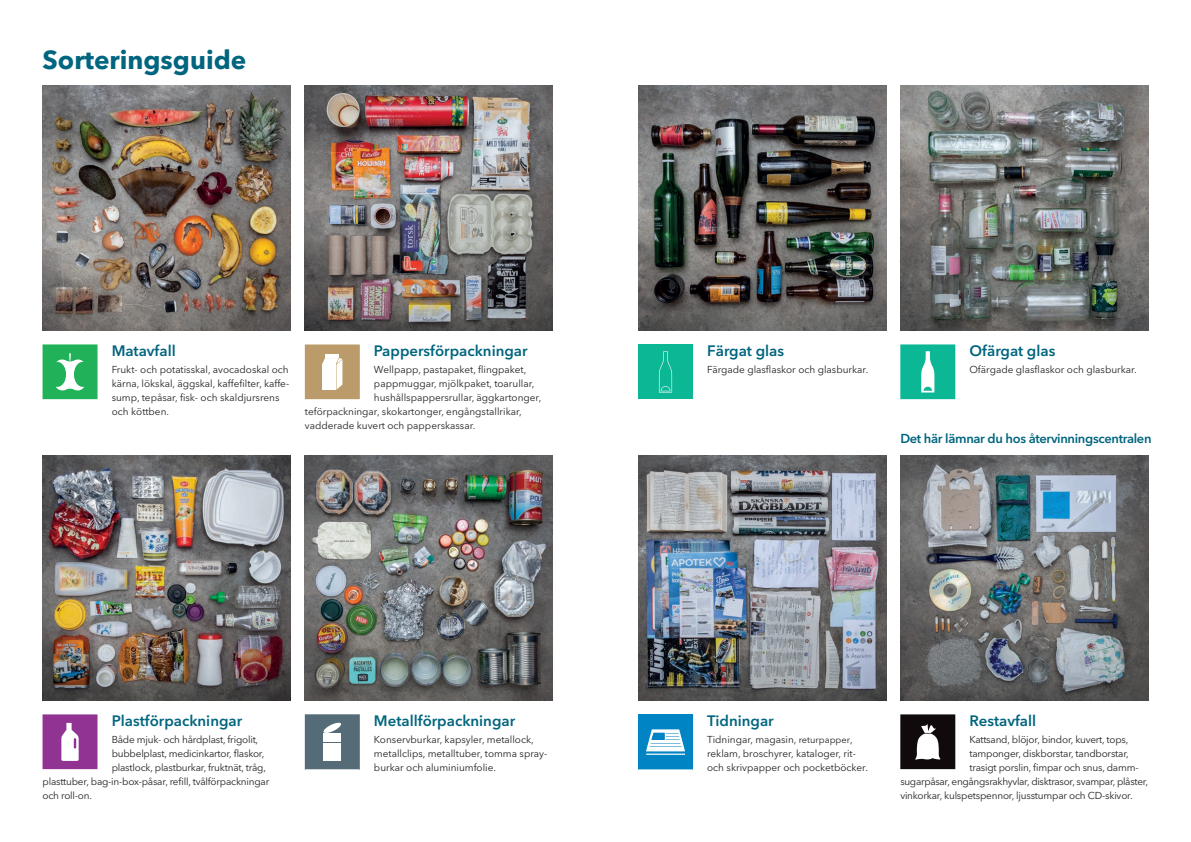
<style>
.page{position:relative;width:1191px;height:842px;background:#fff}
.page>*{position:absolute;margin:0;border:0;box-sizing:border-box;transform-origin:0 0}
.t1{font:700 26px "Avenir Next LT Pro";color:#00657e}
.t2{font:600 15px "Avenir Next LT Pro";color:#00657e}
.t3{font:600 12.9px "Avenir Next LT Pro";letter-spacing:-.025em;color:#00657e}
.t4{font:10px/14px "Avenir Next LT Pro";color:#231f20}
.t5{font:10px "Avenir Next LT Pro";letter-spacing:-.02em;color:#231f20}
.t6{font:10px "Avenir Next LT Pro";letter-spacing:-.03em;color:#231f20}
.s1{font-size:9.3px}
</style>
<div class="page">
<img style="left:305px;top:85px;width:248px;height:245px">
<img style="left:43px;top:85px;width:248px;height:245px">
<img style="left:305px;top:455px;width:248px;height:245px">
<svg style="left:305px;top:344px;width:55px;height:55px"></svg>
<svg style="left:43px;top:344px;width:54px;height:55px;background:#41bd71"></svg>
<img style="left:43px;top:455px;width:248px;height:245px">
<img style="left:638px;top:85px;width:248px;height:245px">
<img style="left:638px;top:455px;width:248px;height:245px">
<img style="left:900px;top:85px;width:248px;height:245px">
<img style="left:900px;top:455px;width:248px;height:245px">
<svg style="left:43px;top:714px;width:54px;height:55px"></svg>
<svg style="left:305px;top:714px;width:55px;height:55px"></svg>
<svg style="left:900px;top:344px;width:55px;height:55px;background:#2ec1a4"></svg>
<div style="left:638px;top:344px;width:55px;height:55px;background:#0cb795"></div>
<svg style="left:659px;top:351px;width:13px;height:41px"></svg>
<svg style="left:638px;top:714px;width:55px;height:55px"></svg>
<svg style="left:900px;top:714px;width:55px;height:55px"></svg>
<h1 class="t1" style="left:43px;top:44px;width:205px">Sorteringsguide</h1>
<h2 class="t2" style="left:112px;top:341px;width:66px">Matavfall</h2>
<p class="t4" style="left:112px;top:362px;width:179px">Frukt- och potatisskal, avocadoskal och kärna, lökskal, äggskal, kaffefilter, kaffe&shy;sump, tepåsar, fisk- och skaldjursrens och köttben.</p>
<h2 class="t2" style="left:374px;top:341px;width:155px">Pappersförpackningar</h2>
<p class="t4" style="left:374px;top:362px;width:154px">Wellpapp, pastapaket, flingpaket,</p>
<p class="t4" style="left:374px;top:376px;width:162px">pappmuggar, mjölkpaket, toarullar,</p>
<p class="t4" style="left:374px;top:390px;width:169px">hushållspappersrullar, äggkartonger,</p>
<p class="t4" style="left:305px;top:404px;width:218px">teförpackningar, skokartonger, engångstallrikar,</p>
<p class="t4" style="left:305px;top:418px;width:172px">vadderade kuvert och papperskassar.</p>
<h2 class="t2" style="left:112px;top:711px;width:132px">Plastförpackningar</h2>
<p class="t5" style="left:112px;top:733px;width:148px">Både mjuk- och hårdplast, frigolit,</p>
<p class="t5" style="left:112px;top:747px;width:154px">bubbel plast, medicinkartor, flaskor,</p>
<p class="t5" style="left:112px;top:761px;width:156px">plastlock, plastburkar, fruktnät, tråg,</p>
<p class="t5" style="left:43px;top:775px;width:228px">plasttuber, bag-in-box-påsar, refill, tvålförpackningar</p>
<p class="t5" style="left:43px;top:789px;width:51px">och roll-on.</p>
<h2 class="t2" style="left:374px;top:711px;width:143px">Metallförpackningar</h2>
<p class="t4" style="left:374px;top:732px;width:175px">Konservburkar, kapsyler, metallock, metallclips, metalltuber, tomma spray&shy;burkar och aluminiumfolie.</p>
<h2 class="t2" style="left:707px;top:341px;width:78px">Färgat glas</h2>
<p class="t4" style="left:707px;top:362px;width:163px">Färgade glasflaskor och glasburkar.</p>
<h2 class="t2" style="left:969px;top:341px;width:87px">Ofärgat glas</h2>
<p class="t4" style="left:969px;top:362px;width:169px">Ofärgade glasflaskor och glasburkar.</p>
<p class="t3" style="left:900px;top:431px;width:253px">Det här lämnar du hos återvinningscentralen</p>
<h2 class="t2" style="left:707px;top:711px;width:68px">Tidningar</h2>
<p class="t4" style="left:707px;top:732px;width:162px">Tidningar, magasin, <span class="s1">returpapper</span>, reklam, broschyrer, kataloger, rit&shy;och skrivpapper och pocketböcker.</p>
<h2 class="t2" style="left:969px;top:711px;width:68px">Restavfall</h2>
<p class="t5" style="left:969px;top:733px;width:160px">Kattsand, blöjor, bindor, kuvert, tops,</p>
<p class="t5" style="left:969px;top:747px;width:161px">tamponger, diskborstar, tandborstar,</p>
<p class="t5" style="left:969px;top:761px;width:171px">trasigt porslin, fimpar och snus, damm-</p>
<p class="t6" style="left:900px;top:775px;width:249px">sugarpåsar, engångsrakhyvlar, disktrasor, svampar, plåster,</p>
<p class="t5" style="left:900px;top:789px;width:234px">vinkorkar, kulspetspennor, ljusstumpar och CD-skivor.</p>
</div>
